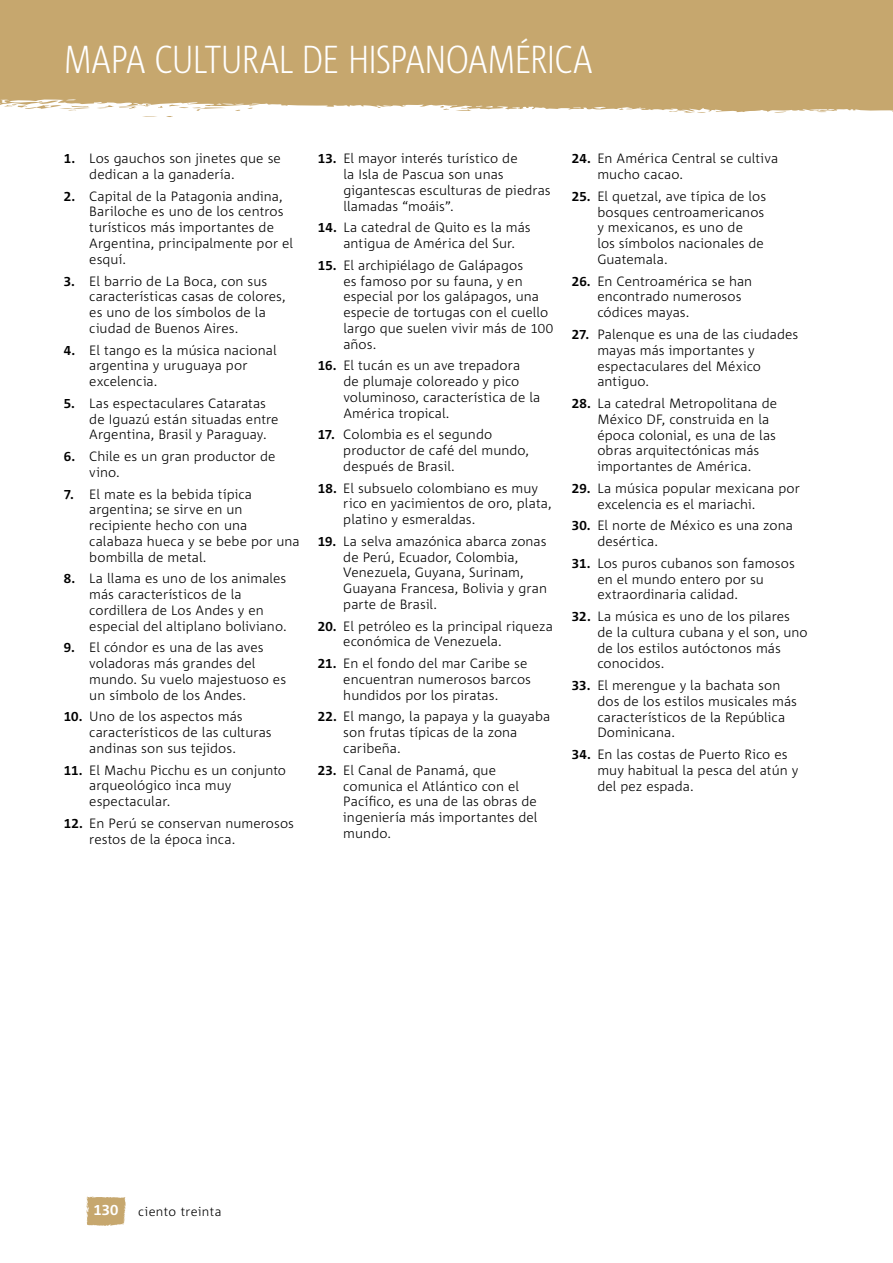
<style>
.page{position:relative;width:893px;height:1263px;background:#fff}
.page>*{position:absolute;margin:0;border:0;box-sizing:border-box;transform-origin:0 0}
.t1{font:300 39px "Corpid Cd";letter-spacing:-.02em;color:#fff}
.t2{font:700 15px "Corpid";color:#fff}
.t3{font:300 13.5px/15.8px "Corpid";letter-spacing:.005em;color:#000}
.t4{font:300 12.75px "Corpid";letter-spacing:.03em;color:#000}
.s1{font-weight:700}
</style>
<div class="page">
<div style="left:0;top:0;width:893px;height:113px;background:#c6a76e"></div>
<svg style="left:373px;top:35px;width:27px;height:1px"></svg>
<svg style="left:97px;top:105px;width:129px;height:12px"></svg>
<svg style="left:86px;top:1196px;width:40px;height:30px"></svg>
<h1 class="t1" style="left:64px;top:38px;width:531px">MAPA CULTURAL DE HISPANOAMÉRICA</h1>
<p class="t3" style="left:89px;top:151px;width:193px;text-indent:-26px"><span class="s1">1.</span> Los gauchos son jinetes que se dedican a la ganadería.</p>
<p class="t3" style="left:89px;top:188px;width:205px;text-indent:-26px"><span class="s1">2.</span> Capital de la Patagonia andina,<br>Bariloche es uno de los centros turísticos más importantes de<br>Argentina, principalmente por el esquí.</p>
<p class="t3" style="left:89px;top:273px;width:198px;text-indent:-26px"><span class="s1">3.</span> El barrio de La Boca, con sus características casas de colores, es uno de los símbolos de la ciudad de Buenos Aires.</p>
<p class="t3" style="left:89px;top:342px;width:189px;text-indent:-26px"><span class="s1">4.</span> El tango es la música nacional argentina y uruguaya por excelencia.</p>
<p class="t3" style="left:89px;top:395px;width:191px;text-indent:-26px"><span class="s1">5.</span> Las espectaculares Cataratas de Iguazú están situadas entre<br>Argentina, Brasil y Paraguay.</p>
<p class="t3" style="left:89px;top:448px;width:188px;text-indent:-26px"><span class="s1">6.</span> Chile es un gran productor de vino.</p>
<p class="t3" style="left:89px;top:486px;width:212px;text-indent:-26px"><span class="s1">7.</span> El mate es la bebida típica argentina; se sirve en un recipiente hecho con una calabaza hueca y se bebe por una bombilla de metal.</p>
<p class="t3" style="left:89px;top:571px;width:199px;text-indent:-26px"><span class="s1">8.</span> La llama es uno de los animales más característicos de la cordillera de Los Andes y en especial del altiplano boliviano.</p>
<p class="t3" style="left:89px;top:640px;width:198px;text-indent:-26px"><span class="s1">9.</span> El cóndor es una de las aves voladoras más grandes del mundo. Su vuelo majestuoso es un símbolo de los Andes.</p>
<p class="t3" style="left:89px;top:709px;width:184px;text-indent:-26px"><span class="s1">10.</span> Uno de los aspectos más característicos de las culturas andinas son sus tejidos.</p>
<p class="t3" style="left:89px;top:762px;width:198px;text-indent:-26px"><span class="s1">11.</span> El Machu Picchu es un conjunto arqueológico inca muy espectacular.</p>
<p class="t3" style="left:89px;top:815px;width:206px;text-indent:-26px"><span class="s1">12.</span> En Perú se conservan numerosos restos de la época inca.</p>
<p class="t3" style="left:343px;top:151px;width:209px;text-indent:-26px"><span class="s1">13.</span> El mayor interés turístico de<br>la Isla de Pascua son unas gigantescas esculturas de piedras llamadas “moáis”.</p>
<p class="t3" style="left:343px;top:220px;width:189px;text-indent:-26px"><span class="s1">14.</span> La catedral de Quito es la más antigua de América del Sur.</p>
<p class="t3" style="left:343px;top:257px;width:211px;text-indent:-26px"><span class="s1">15.</span> El archipiélago de Galápagos<br>es famoso por su fauna, y en especial por los galápagos, una especie de tortugas con el cuello largo que suelen vivir más de 100 años.</p>
<p class="t3" style="left:343px;top:358px;width:199px;text-indent:-26px"><span class="s1">16.</span> El tucán es un ave trepadora<br>de plumaje coloreado y pico voluminoso, característica de la<br>América tropical.</p>
<p class="t3" style="left:343px;top:427px;width:187px;text-indent:-26px"><span class="s1">17.</span> Colombia es el segundo productor de café del mundo, después de Brasil.</p>
<p class="t3" style="left:343px;top:480px;width:210px;text-indent:-26px"><span class="s1">18.</span> El subsuelo colombiano es muy rico en yacimientos de oro, plata, platino y esmeraldas.</p>
<p class="t3" style="left:343px;top:533px;width:205px;text-indent:-26px"><span class="s1">19.</span> La selva amazónica abarca zonas de Perú, Ecuador, Colombia,<br>Venezuela, Guyana, Surinam,<br>Guayana Francesa, Bolivia y gran parte de Brasil.</p>
<p class="t3" style="left:343px;top:618px;width:211px;text-indent:-26px"><span class="s1">20.</span> El petróleo es la principal riqueza económica de Venezuela.</p>
<p class="t3" style="left:343px;top:655px;width:189px;text-indent:-26px"><span class="s1">21.</span> En el fondo del mar Caribe se encuentran numerosos barcos hundidos por los piratas.</p>
<p class="t3" style="left:343px;top:709px;width:208px;text-indent:-26px"><span class="s1">22.</span> El mango, la papaya y la guayaba son frutas típicas de la zona caribeña.</p>
<p class="t3" style="left:343px;top:762px;width:196px;text-indent:-26px"><span class="s1">23.</span> El Canal de Panamá, que comunica el Atlántico con el<br>Pacífico, es una de las obras de ingeniería más importantes del mundo.</p>
<p class="t3" style="left:597px;top:151px;width:182px;text-indent:-26px"><span class="s1">24.</span> En América Central se cultiva mucho cacao.</p>
<p class="t3" style="left:597px;top:188px;width:170px;text-indent:-26px"><span class="s1">25.</span> El quetzal, ave típica de los bosques centroamericanos y mexicanos, es uno de<br>los símbolos nacionales de<br>Guatemala.</p>
<p class="t3" style="left:597px;top:273px;width:156px;text-indent:-26px"><span class="s1">26.</span> En Centroamérica se han encontrado numerosos códices mayas.</p>
<p class="t3" style="left:597px;top:326px;width:202px;text-indent:-26px"><span class="s1">27.</span> Palenque es una de las ciudades mayas más importantes y espectaculares del México antiguo.</p>
<p class="t3" style="left:597px;top:395px;width:181px;text-indent:-26px"><span class="s1">28.</span> La catedral Metropolitana de<br>México DF, construida en la época colonial, es una de las obras arquitectónicas más importantes de América.</p>
<p class="t3" style="left:597px;top:480px;width:204px;text-indent:-26px"><span class="s1">29.</span> La música popular mexicana por excelencia es el mariachi.</p>
<p class="t3" style="left:597px;top:518px;width:197px;text-indent:-26px"><span class="s1">30.</span> El norte de México es una zona desértica.</p>
<p class="t3" style="left:597px;top:555px;width:199px;text-indent:-26px"><span class="s1">31.</span> Los puros cubanos son famosos en el mundo entero por su extraordinaria calidad.</p>
<p class="t3" style="left:597px;top:608px;width:212px;text-indent:-26px"><span class="s1">32.</span> La música es uno de los pilares de la cultura cubana y el son, uno de los estilos autóctonos más conocidos.</p>
<p class="t3" style="left:597px;top:677px;width:201px;text-indent:-26px"><span class="s1">33.</span> El merengue y la bachata son dos de los estilos musicales más característicos de la República<br>Dominicana.</p>
<p class="t3" style="left:597px;top:746px;width:202px;text-indent:-26px"><span class="s1">34.</span> En las costas de Puerto Rico es muy habitual la pesca del atún y del pez espada.</p>
<p class="t2" style="left:93px;top:1201px;width:27px">130</p>
<p class="t4" style="left:138px;top:1204px;width:85px">ciento treinta</p>
</div>
